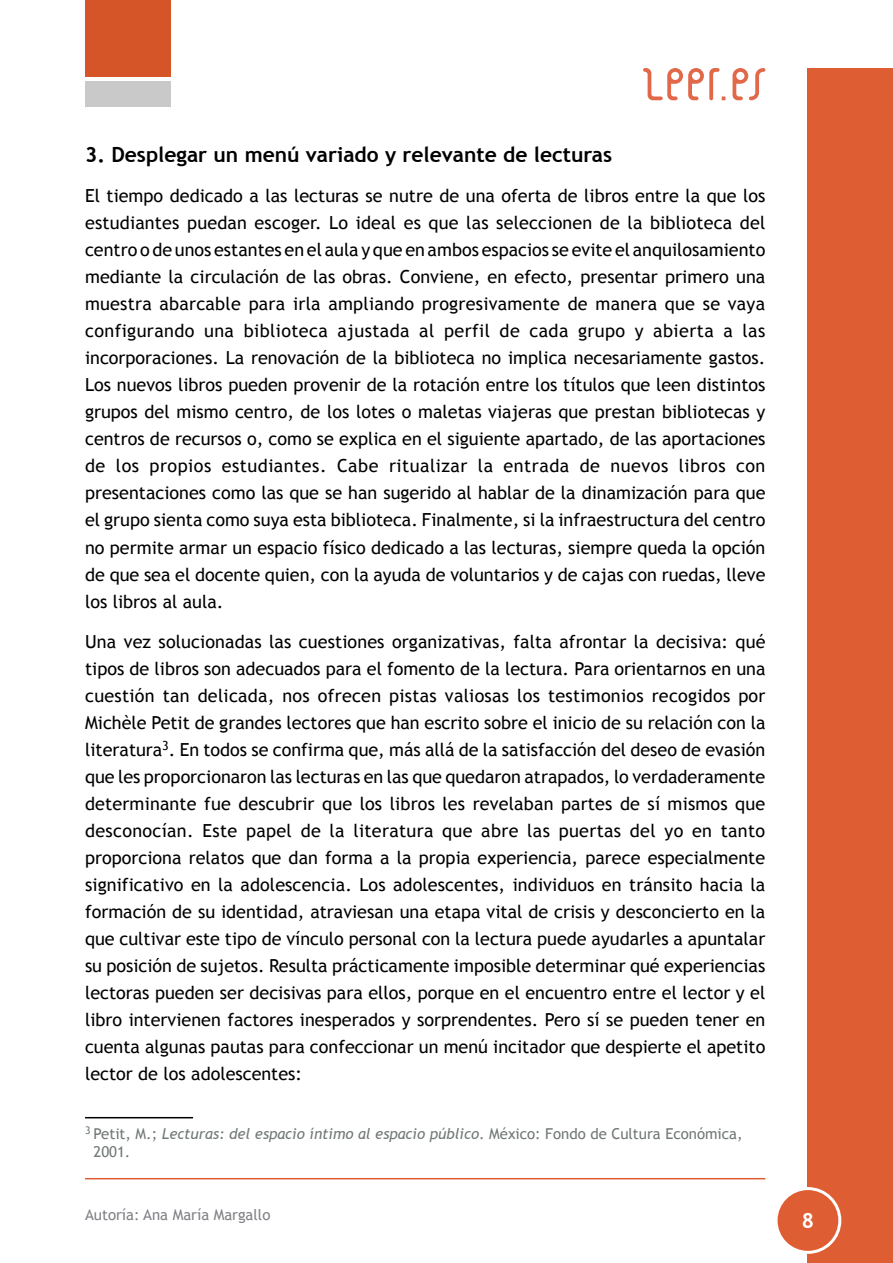
<style>
.page{position:relative;width:893px;height:1263px;background:#fff}
.page>*{position:absolute;margin:0;border:0;box-sizing:border-box;transform-origin:0 0}
.t1{font:700 21px "Trebuchet MS";color:#000}
.t2{font:700 21px "Trebuchet MS";color:#fff}
.t3{font:18px/27px "Trebuchet MS";color:#000;text-align:justify}
.t4{font:15px/18px "Trebuchet MS";color:#717876}
.t5{font:15px "Trebuchet MS";color:#808186}
.Llamadanota{font:12.6px "Trebuchet MS";color:#000}
.s1{font-style:italic}
</style>
<div class="page">
<hr style="left:85px;top:1178px;width:680px;height:1px;background:#df5d33">
<div style="left:808px;top:68px;width:85px;height:1195px;background:#df5d33"></div>
<div style="left:85px;top:0;width:85px;height:77px;background:#d55428"></div>
<div style="left:85px;top:81px;width:85px;height:25px;background:#c9c9c9"></div>
<div style="left:776px;top:1188px;width:64px;height:64px;background:#df5d33;border-radius:50%"></div>
<div style="left:774px;top:1187px;width:67px;height:67px;border:3px solid #fff;border-radius:50%"></div>
<svg style="left:643px;top:68px;width:122px;height:32px"></svg>
<hr style="left:85px;top:1117px;width:108px;height:1px;background:#000">
<h2 class="t1" style="left:85px;top:142px;width:529px">3. Desplegar un menú variado y relevante de lecturas</h2>
<p class="t3" style="left:85px;top:183px;width:682px">El tiempo dedicado a las lecturas se nutre de una oferta de libros entre la que los estudiantes puedan escoger. Lo ideal es que las seleccionen de la biblioteca del centro o de unos estantes en el aula y que en ambos espacios se evite el anquilosamiento mediante la circulación de las obras. Conviene, en efecto, presentar primero una muestra abarcable para irla ampliando progresivamente de manera que se vaya configurando una biblioteca ajustada al perfil de cada grupo y abierta a las incorporaciones. La renovación de la biblioteca no implica necesariamente gastos.<br>Los nuevos libros pueden provenir de la rotación entre los títulos que leen distintos grupos del mismo centro, de los lotes o maletas viajeras que prestan bibliotecas y centros de recursos o, como se explica en el siguiente apartado, de las aportaciones de los propios estudiantes. Cabe ritualizar la entrada de nuevos libros con presentaciones como las que se han sugerido al hablar de la dinamización para que el grupo sienta como suya esta biblioteca. Finalmente, si la infraestructura del centro no permite armar un espacio físico dedicado a las lecturas, siempre queda la opción de que sea el docente quien, con la ayuda de voluntarios y de cajas con ruedas, lleve los libros al aula.</p>
<p class="t3" style="left:85px;top:628px;width:682px">Una vez solucionadas las cuestiones organizativas, falta afrontar la decisiva: qué tipos de libros son adecuados para el fomento de la lectura. Para orientarnos en una cuestión tan delicada, nos ofrecen pistas valiosas los testimonios recogidos por Michèle Petit de grandes lectores que han escrito sobre el inicio de su relación con la literatura . En todos se confirma que, más allá de la satisfacción del deseo de evasión</p>
<p class="Llamadanota" style="left:162px;top:738px;width:8px">3</p>
<p class="t3" style="left:85px;top:763px;width:682px">que les proporcionaron las lecturas en las que quedaron atrapados, lo verdaderamente determinante fue descubrir que los libros les revelaban partes de sí mismos que desconocían. Este papel de la literatura que abre las puertas del yo en tanto proporciona relatos que dan forma a la propia experiencia, parece especialmente significativo en la adolescencia. Los adolescentes, individuos en tránsito hacia la formación de su identidad, atraviesan una etapa vital de crisis y desconcierto en la que cultivar este tipo de vínculo personal con la lectura puede ayudarles a apuntalar su posición de sujetos. Resulta prácticamente imposible determinar qué experiencias lectoras pueden ser decisivas para ellos, porque en el encuentro entre el lector y el libro intervienen factores inesperados y sorprendentes. Pero sí se pueden tener en cuenta algunas pautas para confeccionar un menú incitador que despierte el apetito lector de los adolescentes:</p>
<p class="t4" style="left:94px;top:1124px;width:651px;text-indent:-9px"><sup>3</sup> Petit, M.; <span class="s1">Lecturas: del espacio íntimo al espacio público</span>. México: Fondo de Cultura Económica,<br>2001.</p>
<p class="t5" style="left:85px;top:1206px;width:187px">Autoría: Ana María Margallo</p>
<p class="t2" style="left:802px;top:1207px;width:14px">8</p>
</div>
